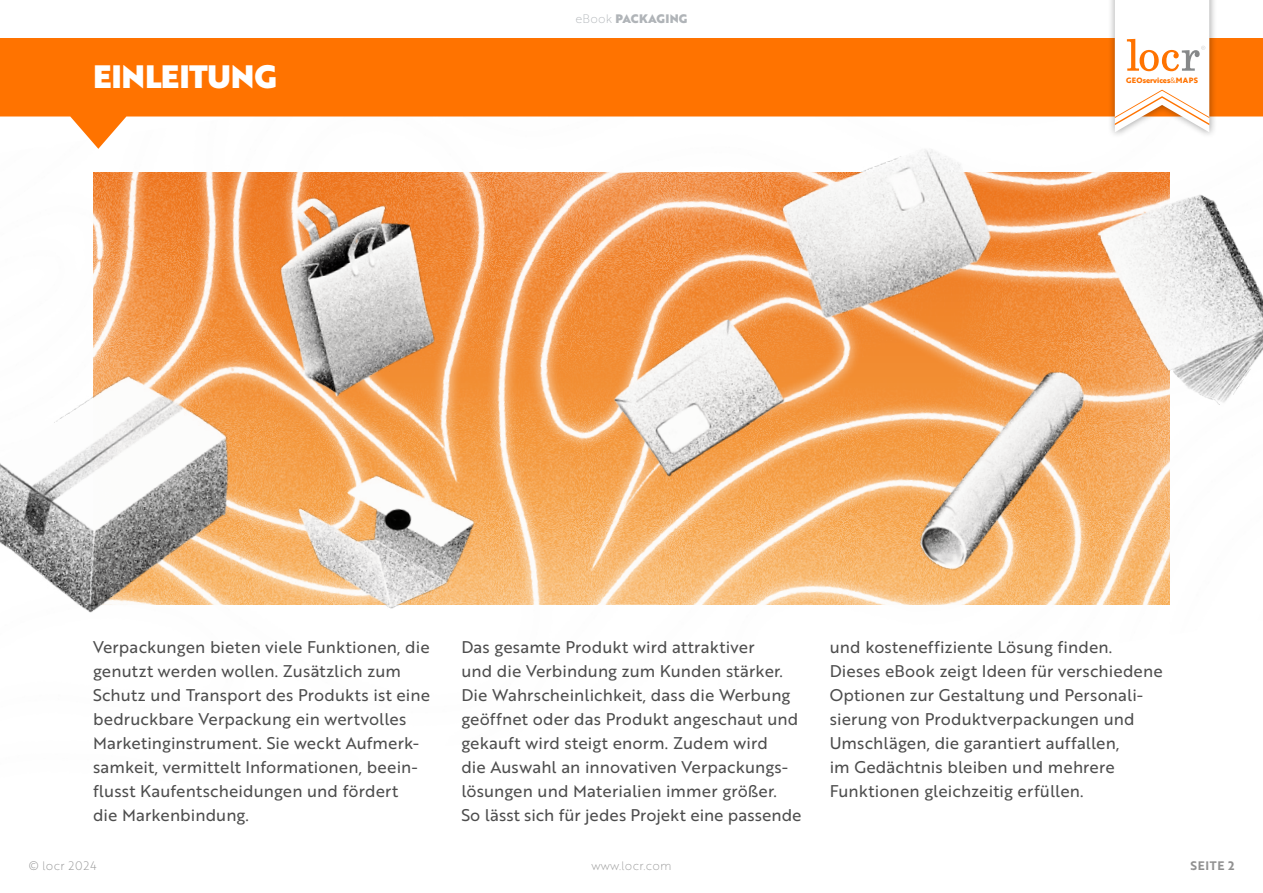
<style>
.page{position:relative;width:1263px;height:893px;background:#fff}
.page>*{position:absolute;margin:0;border:0;box-sizing:border-box;transform-origin:0 0}
.t1{font:31.5px "Brother 1816 Black";letter-spacing:-.01em;color:#fff}
.t2{font:16.5px/24px "Brother 1816 Regular";letter-spacing:.01em;color:#4d4d4d}
.t3{font:12px "Brother 1816 Black";letter-spacing:.015em;color:#b0b4b8}
.t4{font:12px "Brother 1816 Thin";letter-spacing:.015em;color:#8c8c8c}
.t5{font:12px "Brother 1816 Thin";letter-spacing:.05em;color:#8c8c8c}
.t6{font:12px "Brother 1816 Bold";letter-spacing:.055em;color:#8c8c8c}
.t7{font:700 7.5px "Brother 1816 Extra";color:#ff7300}
.s1{font-family:"Brother 1816 Thin"}
.s2{font-family:"Brother 1816 Book";font-weight:400}
</style>
<div class="page">
<img style="left:0;top:149px;width:1263px;height:464px">
<svg style="left:0;top:38px;width:1263px;height:111px;fill:#ff7300"></svg>
<div style="left:1107px;top:0;width:110px;height:139px;background:#000;opacity:.4"></div>
<svg style="left:1115px;top:0;width:94px;height:132px"></svg>
<h1 class="t1" style="left:93px;top:53px;width:185px">EINLEITUNG</h1>
<p class="t3" style="left:575px;top:9px;width:113px"><span class="s1">eBook</span> PACKAGING</p>
<p class="t7" style="left:1126px;top:75px;width:73px">GEOservices<span class="s2">&amp;</span>MAPS</p>
<p class="t2" style="left:93px;top:634px;width:339px">Verpackungen bieten viele Funktionen, die genutzt werden wollen. Zusätzlich zum Schutz und Transport des Produkts ist eine bedruckbare Verpackung ein wertvolles Marketinginstrument. Sie weckt Aufmerk&shy;samkeit, vermittelt Informationen, beein&shy;flusst Kaufentscheidungen und fördert<br>die Markenbindung.</p>
<p class="t2" style="left:461px;top:634px;width:342px">Das gesamte Produkt wird attraktiver<br>und die Verbindung zum Kunden stärker.<br>Die Wahrscheinlichkeit, dass die Werbung geöffnet oder das Produkt angeschaut und gekauft wird steigt enorm. Zudem wird<br>die Auswahl an innovativen Verpackungs&shy;lösungen und Materialien immer größer.<br>So lässt sich für jedes Projekt eine passende</p>
<p class="t2" style="left:830px;top:634px;width:335px">und kosteneffiziente Lösung finden.<br>Dieses eBook zeigt Ideen für verschiedene Optionen zur Gestaltung und Personali&shy;sierung von Produktverpackungen und Umschlägen, die garantiert auffallen,<br>im Gedächtnis bleiben und mehrere Funktionen gleichzeitig erfüllen.</p>
<p class="t5" style="left:29px;top:856px;width:69px">© locr 2024</p>
<p class="t4" style="left:591px;top:856px;width:81px">www.locr.com</p>
<p class="t6" style="left:1190px;top:856px;width:45px">SEITE 2</p>
</div>
